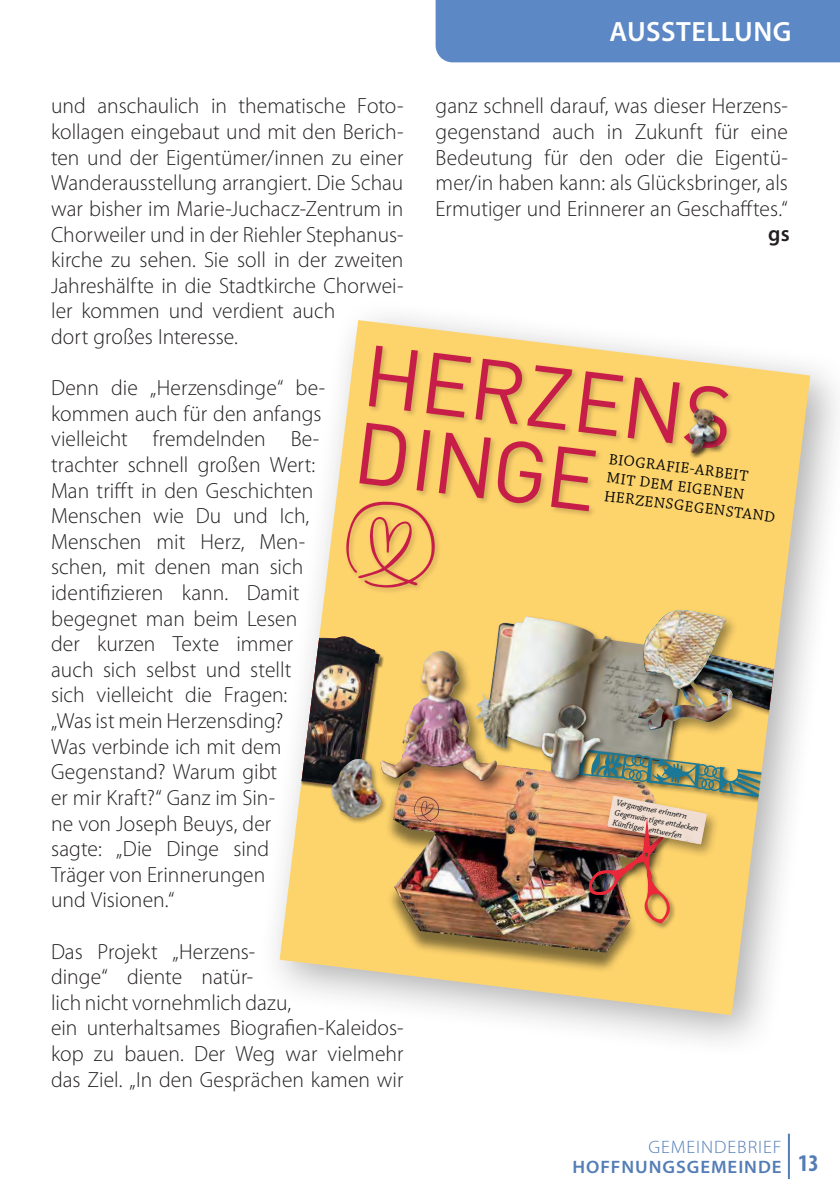
<style>
.page{position:relative;width:840px;height:1191px;background:#fff}
.page>*{position:absolute;margin:0;border:0;box-sizing:border-box;transform-origin:0 0}
.t1{font:85.4px/77.8px "DIN";color:#c61e49}
.t2{font:600 28px "Myriad Pro";letter-spacing:.02em;color:#fff}
.t3{font:300 22px/25.6px "Myriad Pro";color:#231f20}
.t4{font:600 22px "Myriad Pro";color:#231f20}
.t5{font:600 18px/20px "Myriad Pro";letter-spacing:.05em;color:#547db6;scale:1.05 1}
.t6{font:15.6px/18.8px "Chaparral Pro";color:#030505}
.t7{font:italic 8.6px/10px "Chaparral Pro";color:#030505}
.s1{font-weight:300}
.s2{font-weight:700;font-stretch:condensed;font-size:24px}
</style>
<div class="page">
<div style="left:435px;top:0;width:404px;height:62px;background:#5d88c6"></div>
<hr style="left:787px;top:1133px;width:2px;height:46px;background:#547db6">
<div style="left:257px;top:298px;width:582px;height:761px;background:#231f20;opacity:.35"></div>
<svg style="left:279px;top:320px;width:530px;height:695px"></svg>
<svg style="left:357px;top:343px;width:381px;height:152px;background:#f3cd6d"></svg>
<svg style="left:369px;top:933px;width:305px;height:48px;background:#efc86b"></svg>
<img style="left:393px;top:933px;width:266px;height:19px">
<svg style="left:684px;top:406px;width:45px;height:58px"></svg>
<img style="left:688px;top:409px;width:27px;height:44px">
<img style="left:282px;top:495px;width:527px;height:438px">
<p class="t2" style="left:609px;top:14px;width:183px">AUSSTELLUNG</p>
<p class="t3" style="left:435px;top:93px;width:353px;text-align:justify">ganz schnell darauf, was dieser Herzens&shy;gegenstand auch in Zukunft für eine Bedeutung für den oder die Eigentü&shy;mer/in haben kann: als Glücksbringer, als Ermutiger und Erinnerer an Geschafftes.“</p>
<p class="t3" style="left:51px;top:93px;width:354px">und anschaulich in thematische Foto&shy;kollagen eingebaut und mit den Berich&shy;ten und der Eigentümer/innen zu einer Wanderausstellung arrangiert. Die Schau war bisher im Marie-Juchacz-Zentrum in Chorweiler und in der Riehler Stephanus&shy;kirche zu sehen. Sie soll in der zweiten Jahreshälfte in die Stadtkirche Chorwei&shy;ler kommen und verdient auch<br>dort großes Interesse.</p>
<p class="t3" style="left:51px;top:375px;width:276px">Denn die „Herzensdinge“ be&shy;kommen auch für den anfangs vielleicht fremdelnden Be&shy;trachter schnell großen Wert:<br>Man trifft in den Geschichten<br>Menschen wie Du und Ich,<br>Menschen mit Herz, Men&shy;schen, mit denen man sich identifizieren kann. Damit begegnet man beim Lesen der kurzen Texte immer auch sich selbst und stellt sich vielleicht die Fragen: „Was ist mein Herzensding?<br>Was verbinde ich mit dem<br>Gegenstand? Warum gibt<br>er mir Kraft?“ Ganz im Sin-<br>ne von Joseph Beuys, der sagte: „Die Dinge sind<br>Träger von Erinnerungen<br>und Visionen.“</p>
<p class="t3" style="left:51px;top:938px;width:354px">Das Projekt „Herzens-<br>dinge“ diente natür-<br>lich nicht vornehmlich dazu,<br>ein unterhaltsames Biografien-Kaleidos&shy;kop zu bauen. Der Weg war vielmehr das Ziel. „In den Gesprächen kamen wir</p>
<p class="t4" style="left:767px;top:220px;width:23px">gs</p>
<h1 class="t1" style="left:368px;top:334px;width:373px;rotate:7deg">Herzens<br>Dinge</h1>
<p class="t6" style="left:609px;top:450px;width:173px;rotate:7deg">Biografie-arBeit mit dem eigenen<br>Herzensgegenstand</p>
<p class="t7" style="left:617px;top:797px;width:87px;rotate:11deg">Vergangenes erinnern<br>Gegenwär tiges entdecken<br>Künftiges entwerfen</p>
<p class="t5" style="left:572px;top:1136px;width:236px;text-indent:76px"><span class="s1">GEMEINDEBRIEF<br></span>HOFFNUNGSGEMEINDE <span class="s2">13</span></p>
</div>
